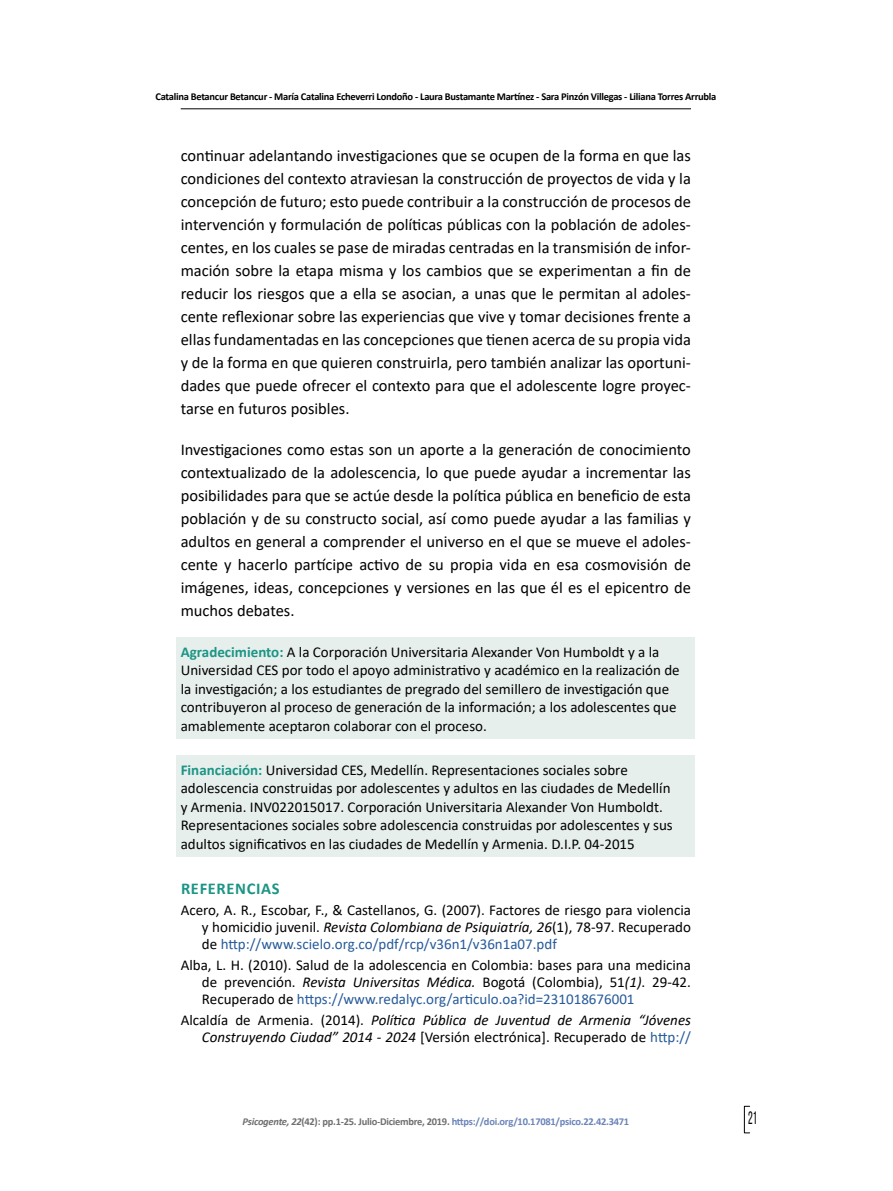
<style>
.page{position:relative;width:893px;height:1191px;background:#fff}
.page>*{position:absolute;margin:0;border:0;box-sizing:border-box;transform-origin:0 0}
.t1{font:18px "Bebas Neue";color:#000;scale:.67 1}
.t2{font:16.5px/23px "Calibri";color:#000;text-align:justify}
.t3{font:700 16.5px "Calibri";letter-spacing:.04em;color:#1b9584}
.t4{font:15px/18.5px "Calibri";color:#000}
.t5{font:italic 15px/17px "Calibri";color:#000;text-align:right}
.t6{font:700 10.5px "Calibri";letter-spacing:-.025em;color:#000}
.t7{font:700 10.5px "Calibri";letter-spacing:-.025em;color:#6b84b9}
.s1{font-weight:700;color:#1b9584}
.s2{font-style:italic}
.s3{color:#275b9b}
.s4{font-style:normal}
.s5{font-style:normal;color:#275b9b}
.s6{font-style:italic;color:#706f6f}
.s7{color:#706f6f}
</style>
<div class="page">
<hr style="left:181px;top:108px;width:510px;height:1px;background:#000">
<div style="left:744px;top:1106px;width:6px;height:27px;border:1px solid #000"></div>
<div style="left:176px;top:637px;width:519px;height:101px;background:#e7efed"></div>
<div style="left:176px;top:755px;width:519px;height:101px;background:#e7efed"></div>
<p class="t6" style="left:155px;top:89px;width:562px">Catalina Betancur Betancur - María Catalina Echeverri Londoño - Laura Bustamante Martínez - Sara Pinzón Villegas - Liliana Torres Arrubla</p>
<p class="t2" style="left:181px;top:144px;width:512px">continuar adelantando investigaciones que se ocupen de la forma en que las condiciones del contexto atraviesan la construcción de proyectos de vida y la concepción de futuro; esto puede contribuir a la construcción de procesos de intervención y formulación de políticas públicas con la población de adoles&shy;centes, en los cuales se pase de miradas centradas en la transmisión de infor&shy;mación sobre la etapa misma y los cambios que se experimentan a fin de reducir los riesgos que a ella se asocian, a unas que le permitan al adoles&shy;cente reflexionar sobre las experiencias que vive y tomar decisiones frente a ellas fundamentadas en las concepciones que tienen acerca de su propia vida y de la forma en que quieren construirla, pero también analizar las oportuni&shy;dades que puede ofrecer el contexto para que el adolescente logre proyec&shy;tarse en futuros posibles.</p>
<p class="t2" style="left:181px;top:438px;width:512px">Investigaciones como estas son un aporte a la generación de conocimiento contextualizado de la adolescencia, lo que puede ayudar a incrementar las posibilidades para que se actúe desde la política pública en beneficio de esta población y de su constructo social, así como puede ayudar a las familias y adultos en general a comprender el universo en el que se mueve el adoles&shy;cente y hacerlo partícipe activo de su propia vida en esa cosmovisión de imágenes, ideas, concepciones y versiones en las que él es el epicentro de muchos debates.</p>
<p class="t4" style="left:181px;top:642px;width:500px"><span class="s1">Agradecimiento:</span> A la Corporación Universitaria Alexander Von Humboldt y a la Universidad CES por todo el apoyo administrativo y académico en la realización de la investigación; a los estudiantes de pregrado del semillero de investigación que contribuyeron al proceso de generación de la información; a los adolescentes que amablemente aceptaron colaborar con el proceso.</p>
<p class="t4" style="left:181px;top:760px;width:494px"><span class="s1">Financiación:</span> Universidad CES, Medellín. Representaciones sociales sobre adolescencia construidas por adolescentes y adultos en las ciudades de Medellín y Armenia. INV022015017. Corporación Universitaria Alexander Von Humboldt.<br>Representaciones sociales sobre adolescencia construidas por adolescentes y sus adultos significativos en las ciudades de Medellín y Armenia. D.I.P. 04-2015</p>
<p class="t3" style="left:181px;top:876px;width:100px">REFERENCIAS</p>
<p class="t4" style="left:202px;top:901px;width:490px;line-height:17px;text-align:justify;text-indent:-21px">Acero, A. R., Escobar, F., &amp; Castellanos, G. (2007). Factores de riesgo para violencia y homicidio juvenil. <span class="s2">Revista Colombiana de Psiquiatría, 26</span>(1), 78-97. Recuperado de <span class="s3">http://www.scielo.org.co/pdf/rcp/v36n1/v36n1a07.pdf</span></p>
<p class="t4" style="left:202px;top:956px;width:490px;line-height:17px;text-align:justify;text-indent:-21px">Alba, L. H. (2010). Salud de la adolescencia en Colombia: bases para una medicina de prevención. <span class="s2">Revista Universitas Médica.</span> Bogotá (Colombia), 51<span class="s2">(1)</span>. 29-42.<br>Recuperado de <span class="s3">https://www.redalyc.org/articulo.oa?id=231018676001</span></p>
<p class="t5" style="left:181px;top:1011px;width:512px"><span class="s4">Alcaldía de Armenia. (2014).</span> Política Pública de Juventud de Armenia “Jóvenes<br>Construyendo Ciudad” 2014 - 2024 <span class="s4">[Versión electrónica]. Recuperado de</span> <span class="s5">http://</span></p>
<p class="t7" style="left:243px;top:1114px;width:388px"><span class="s6">Psicogente, 22</span><span class="s7">(42): pp.1-25. Julio-Diciembre, 2019.</span> https://doi.org/10.17081/psico.22.42.3471</p>
<p class="t1" style="left:748px;top:1108px;width:14px">21</p>
</div>
